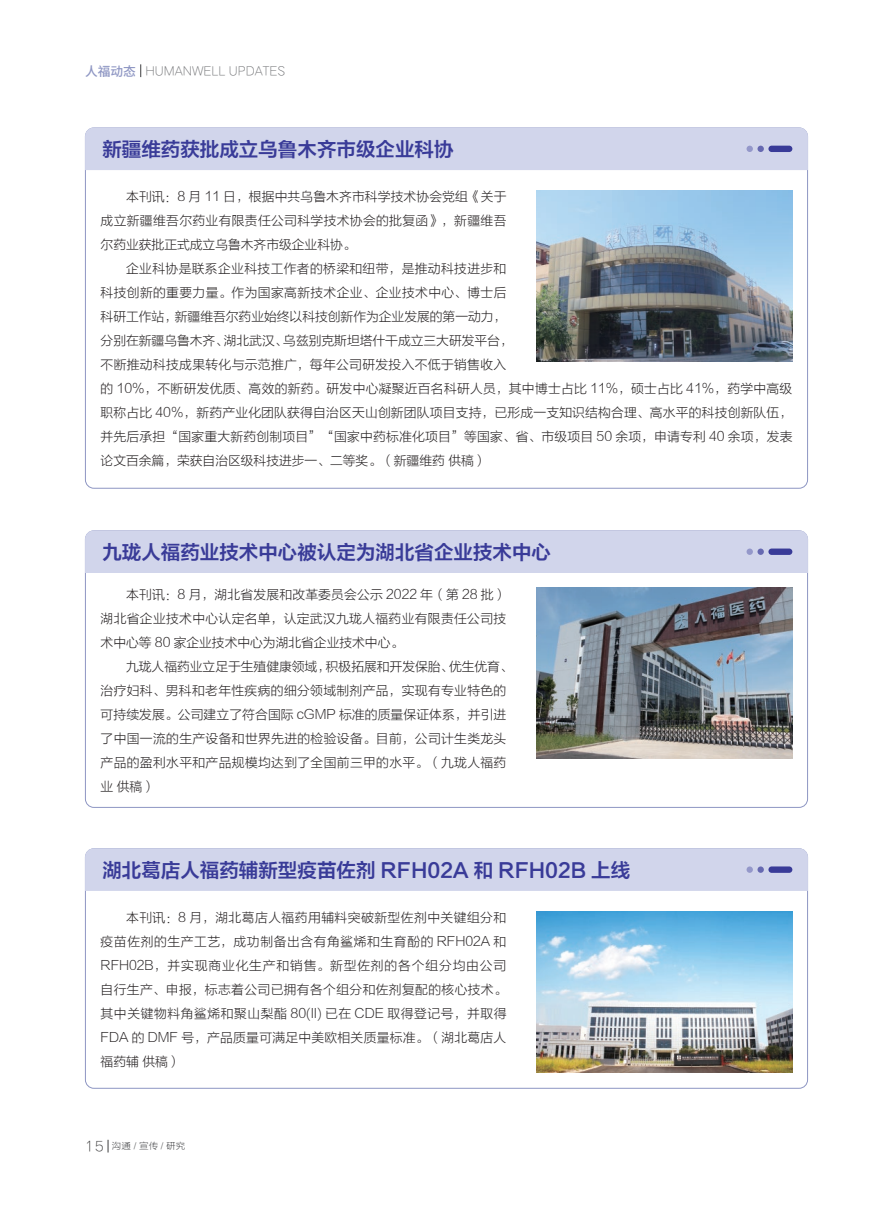
<style>
.page{position:relative;width:893px;height:1212px;background:#fff}
.page>*{position:absolute;margin:0;border:0;box-sizing:border-box;transform-origin:0 0}
.t1{font:19.5px "FZLTZCHK GBK1 0";color:#393b98}
.t2{font:15px "HY Qi Hei CES";color:#3e3e3f;scale:1.06 1}
.t3{font:12.75px/24px "FZLTXHJW GB1 0";letter-spacing:.025em;color:#231f20;text-align:justify}
.t4{font:12.75px "HY Qi Hei CES";color:#6c6d70}
.t5{font:500 12.75px "Source Han Sans SC";color:#8e96c3}
.t6{font:9px "FZLTXHK";color:#57585a;scale:1.06 1}
</style>
<div class="page">
<svg style="left:108px;top:1140px;width:1px;height:12px"></svg>
<svg style="left:140px;top:64px;width:1px;height:13px"></svg>
<div style="left:85px;top:530px;width:723px;height:43px;background:#d1d5eb"></div>
<img style="left:536px;top:588px;width:256px;height:171px">
<svg style="left:757px;top:548px;width:7px;height:7px"></svg>
<div style="left:746px;top:548px;width:7px;height:7px;background:#9498ca;border-radius:50%"></div>
<div style="left:768px;top:548px;width:24px;height:7px;background:#393b98;border-radius:3px"></div>
<div style="left:85px;top:848px;width:723px;height:43px;background:#d1d5eb"></div>
<img style="left:536px;top:911px;width:256px;height:162px">
<svg style="left:757px;top:866px;width:7px;height:7px"></svg>
<div style="left:746px;top:866px;width:7px;height:7px;background:#9498ca;border-radius:50%"></div>
<div style="left:768px;top:866px;width:24px;height:7px;background:#393b98;border-radius:3px"></div>
<div style="left:85px;top:128px;width:723px;height:42px;background:#d1d5eb"></div>
<img style="left:536px;top:190px;width:256px;height:171px">
<div style="left:757px;top:146px;width:7px;height:6px;background:#6669b1;border-radius:50%"></div>
<div style="left:746px;top:146px;width:7px;height:6px;background:#9498ca;border-radius:50%"></div>
<div style="left:768px;top:146px;width:24px;height:6px;background:#393b98;border-radius:3px"></div>
<p class="t5" style="left:85px;top:64px;width:52px">人福动态</p>
<p class="t4" style="left:145px;top:64px;width:141px">HUMANWELL UPDATES</p>
<p class="t1" style="left:102px;top:138px;width:353px">新疆维药获批成立乌鲁木齐市级企业科协</p>
<p class="t3" style="left:101px;top:185px;width:407px;text-indent:26px">本刊讯：8 月 11 日，根据中共乌鲁木齐市科学技术协会党组《关于成立新疆维吾尔药业有限责任公司科学技术协会的批复函》，新疆维吾尔药业获批正式成立乌鲁木齐市级企业科协。</p>
<p class="t3" style="left:101px;top:257px;width:414px;text-align:left;text-indent:26px">企业科协是联系企业科技工作者的桥梁和纽带，是推动科技进步和科技创新的重要力量。作为国家高新技术企业、企业技术中心、博士后科研工作站，新疆维吾尔药业始终以科技创新作为企业发展的第一动力，分别在新疆乌鲁木齐、湖北武汉、乌兹别克斯坦塔什干成立三大研发平台，不断推动科技成果转化与示范推广，每年公司研发投入不低于销售收入</p>
<p class="t3" style="left:101px;top:377px;width:693px">的 10%，不断研发优质、高效的新药。研发中心凝聚近百名科研人员，其中博士占比 11%，硕士占比 41%，药学中高级职称占比 40%，新药产业化团队获得自治区天山创新团队项目支持，已形成一支知识结构合理、高水平的科技创新队伍，并先后承担“国家重大新药创制项目”“国家中药标准化项目”等国家、省、市级项目 50 余项，申请专利 40 余项，发表论文百余篇，荣获自治区级科技进步一、二等奖。（新疆维药 供稿）</p>
<p class="t1" style="left:102px;top:541px;width:450px">九珑人福药业技术中心被认定为湖北省企业技术中心</p>
<p class="t3" style="left:101px;top:582px;width:407px;text-indent:26px">本刊讯：8 月，湖北省发展和改革委员会公示 2022 年（第 28 批）湖北省企业技术中心认定名单，认定武汉九珑人福药业有限责任公司技术中心等 80 家企业技术中心为湖北省企业技术中心。</p>
<p class="t3" style="left:101px;top:654px;width:414px;text-align:left;text-indent:26px">九珑人福药业立足于生殖健康领域，积极拓展和开发保胎、优生优育、治疗妇科、男科和老年性疾病的细分领域制剂产品，实现有专业特色的可持续发展。公司建立了符合国际 cGMP 标准的质量保证体系，并引进了中国一流的生产设备和世界先进的检验设备。目前，公司计生类龙头产品的盈利水平和产品规模均达到了全国前三甲的水平。（九珑人福药业 供稿）</p>
<p class="t1" style="left:102px;top:859px;width:529px">湖北葛店人福药辅新型疫苗佐剂 RFH02A 和 RFH02B 上线</p>
<p class="t3" style="left:101px;top:906px;width:407px;text-indent:26px">本刊讯：8 月，湖北葛店人福药用辅料突破新型佐剂中关键组分和疫苗佐剂的生产工艺，成功制备出含有角鲨烯和生育酚的 RFH02A 和RFH02B，并实现商业化生产和销售。新型佐剂的各个组分均由公司自行生产、申报，标志着公司已拥有各个组分和佐剂复配的核心技术。其中关键物料角鲨烯和聚山梨酯 80(II) 已在 CDE 取得登记号，并取得FDA 的 DMF 号，产品质量可满足中美欧相关质量标准。（湖北葛店人福药辅 供稿）</p>
<p class="t2" style="left:85px;top:1138px;width:19px">15</p>
<p class="t6" style="left:112px;top:1141px;width:71px">沟通 / 宣传 / 研究</p>
</div>
